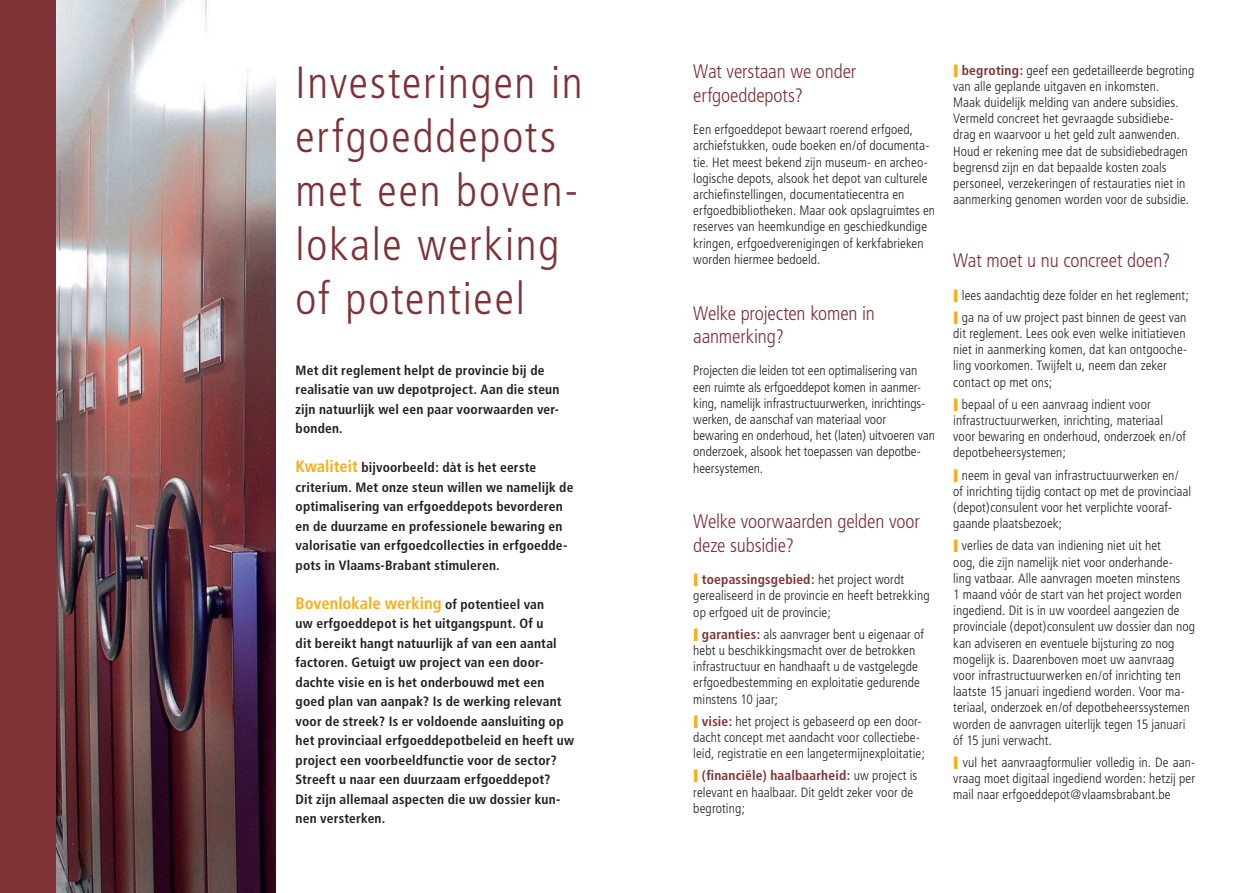
<style>
.page{position:relative;width:1259px;height:893px;background:#fff}
.page>*{position:absolute;margin:0;border:0;box-sizing:border-box;transform-origin:0 0}
.t1{font:300 condensed 45px/54px "Frutiger";letter-spacing:.04em;color:#7e3235}
.t2{font:300 condensed 19.5px/23.4px "Frutiger";letter-spacing:-.01em;color:#7e3235}
.t3{font:700 condensed 16.5px "Frutiger";color:#faad19}
.t4{font:300 condensed 13.5px/16.2px "Frutiger";letter-spacing:.005em;color:#231f20}
.t5{font:700 condensed 13.5px/19.5px "Frutiger";letter-spacing:.015em;color:#231f20}
.s1{font-size:16.5px;color:#faad19}
.s2{font-size:13.5px;color:#231f20}
.s3{font-weight:700;color:#7e3235}
</style>
<div class="page">
<div style="left:0;top:0;width:77px;height:893px;background:#7e3235"></div>
<img style="left:57px;top:0;width:218px;height:893px">
<p class="t1" style="left:296px;top:56px;width:288px">Investeringen in erfgoeddepots met een boven&shy;lokale werking</p>
<p class="t1" style="left:296px;top:272px;width:231px">of potentieel</p>
<p class="t5" style="left:296px;top:360px;width:265px">Met dit reglement helpt de provincie bij de realisatie van uw depotproject. Aan die steun zijn natuurlijk wel een paar voorwaarden ver&shy;bonden.</p>
<p class="t5" style="left:296px;top:458px;width:279px"><span class="s1">Kwaliteit</span> bijvoorbeeld: dàt is het eerste criterium. Met onze steun willen we namelijk de optimalisering van erfgoeddepots bevorderen en de duurzame en professionele bewaring en valorisatie van erfgoedcollecties in erfgoedde&shy;pots in Vlaams-Brabant stimuleren.</p>
<p class="t3" style="left:296px;top:593px;width:250px">Bovenlokale werking <span class="s2">of potentieel van</span></p>
<p class="t5" style="left:296px;top:614px;width:280px">uw erfgoeddepot is het uitgangspunt. Of u<br>dit bereikt hangt natuurlijk af van een aantal factoren. Getuigt uw project van een door&shy;dachte visie en is het onderbouwd met een goed plan van aanpak? Is de werking relevant voor de streek? Is er voldoende aansluiting op het provinciaal erfgoeddepotbeleid en heeft uw project een voorbeeldfunctie voor de sector?<br>Streeft u naar een duurzaam erfgoeddepot?</p>
<p class="t5" style="left:296px;top:789px;width:266px">Dit zijn allemaal aspecten die uw dossier kun&shy;nen versterken.</p>
<p class="t2" style="left:693px;top:60px;width:165px">Wat verstaan we onder</p>
<p class="t2" style="left:693px;top:84px;width:111px">erfgoeddepots?</p>
<p class="t4" style="left:693px;top:122px;width:221px">Een erfgoeddepot bewaart roerend erfgoed,</p>
<p class="t4" style="left:693px;top:138px;width:243px">archiefstukken, oude boeken en/of documenta&shy;tie. Het meest bekend zijn museum- en archeo&shy;logische depots, alsook het depot van culturele archiefinstellingen, documentatiecentra en erfgoedbibliotheken. Maar ook opslagruimtes en reserves van heemkundige en geschiedkundige kringen, erfgoedverenigingen of kerkfabrieken worden hiermee bedoeld.</p>
<p class="t2" style="left:693px;top:301px;width:183px">Welke projecten komen in</p>
<p class="t2" style="left:693px;top:325px;width:92px">aanmerking?</p>
<p class="t4" style="left:693px;top:363px;width:243px">Projecten die leiden tot een optimalisering van een ruimte als erfgoeddepot komen in aanmer&shy;king, namelijk infrastructuurwerken, inrichtings&shy;werken, de aanschaf van materiaal voor<br>bewaring en onderhoud, het (laten) uitvoeren van onderzoek, alsook het toepassen van depotbe&shy;heersystemen.</p>
<p class="t2" style="left:693px;top:510px;width:228px">Welke voorwaarden gelden voor deze subsidie?</p>
<p class="t4" style="left:693px;top:572px;width:238px;text-indent:9px"><span class="s3">toepassingsgebied:</span> het project wordt gerealiseerd in de provincie en heeft betrekking op erfgoed uit de provincie;</p>
<p class="t4" style="left:693px;top:626px;width:232px;text-indent:9px"><span class="s3">garanties:</span> als aanvrager bent u eigenaar of hebt u beschikkingsmacht over de betrokken infrastructuur en handhaaft u de vastgelegde erfgoedbestemming en exploitatie gedurende minstens 10 jaar;</p>
<p class="t4" style="left:693px;top:713px;width:233px;text-align:center"><span class="s3">visie:</span> het project is gebaseerd op een door&shy;dacht concept met aandacht voor collectiebe&shy;leid, registratie en een langetermijnexploitatie;</p>
<p class="t4" style="left:693px;top:768px;width:225px;text-indent:9px"><span class="s3">(financiële) haalbaarheid:</span> uw project is relevant en haalbaar. Dit geldt zeker voor de begroting;</p>
<p class="t4" style="left:953px;top:62px;width:243px;text-indent:9px"><span class="s3">begroting:</span> geef een gedetailleerde begroting van alle geplande uitgaven en inkomsten.</p>
<p class="t4" style="left:953px;top:94px;width:237px">Maak duidelijk melding van andere subsidies.<br>Vermeld concreet het gevraagde subsidiebe&shy;drag en waarvoor u het geld zult aanwenden.<br>Houd er rekening mee dat de subsidiebedragen begrensd zijn en dat bepaalde kosten zoals personeel, verzekeringen of restauraties niet in aanmerking genomen worden voor de subsidie.</p>
<p class="t2" style="left:953px;top:249px;width:219px">Wat moet u nu concreet doen?</p>
<p class="t4" style="left:962px;top:287px;width:229px">lees aandachtig deze folder en het reglement;</p>
<p class="t4" style="left:953px;top:309px;width:235px;text-indent:9px">ga na of uw project past binnen de geest van dit reglement. Lees ook even welke initiatieven niet in aanmerking komen, dat kan ontgooche&shy;ling voorkomen. Twijfelt u, neem dan zeker contact op met ons;</p>
<p class="t4" style="left:953px;top:396px;width:234px;text-indent:9px">bepaal of u een aanvraag indient voor infrastructuurwerken, inrichting, materiaal voor bewaring en onderhoud, onderzoek en/of depotbeheersystemen;</p>
<p class="t4" style="left:953px;top:467px;width:239px;text-indent:9px">neem in geval van infrastructuurwerken en/ of inrichting tijdig contact op met de provinciaal (depot)consulent voor het verplichte vooraf&shy;gaande plaatsbezoek;</p>
<p class="t4" style="left:953px;top:538px;width:243px;text-indent:9px">verlies de data van indiening niet uit het<br>oog, die zijn namelijk niet voor onderhande-<br>ling vatbaar. Alle aanvragen moeten minstens<br>1 maand vóór de start van het project worden ingediend. Dit is in uw voordeel aangezien de provinciale (depot)consulent uw dossier dan nog kan adviseren en eventuele bijsturing zo nog mogelijk is. Daarenboven moet uw aanvraag voor infrastructuurwerken en/of inrichting ten laatste 15 januari ingediend worden. Voor ma&shy;teriaal, onderzoek en/of depotbeheerssystemen worden de aanvragen uiterlijk tegen 15 januari óf 15 juni verwacht.</p>
<p class="t4" style="left:953px;top:754px;width:243px;text-align:justify;text-indent:9px">vul het aanvraagformulier volledig in. De aan&shy;vraag moet digitaal ingediend worden: hetzij per mail naar erfgoeddepot@vlaamsbrabant.be</p>
</div>
